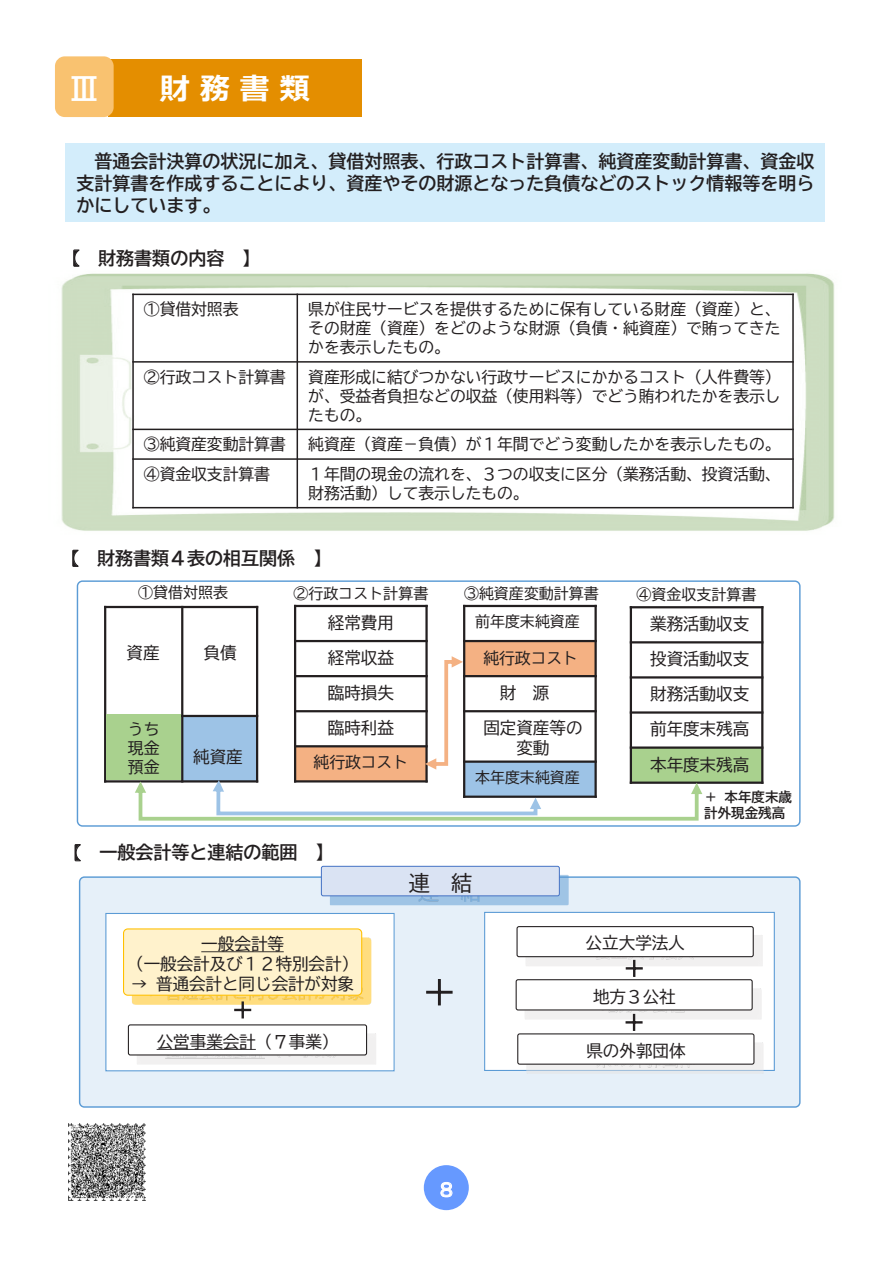
<style>
.page{position:relative;width:893px;height:1263px;background:#fff}
.page>*{position:absolute;margin:0;border:0;box-sizing:border-box;transform-origin:0 0}
.t1{font:700 30px "Meiryo UI";color:#fff}
.t2{font:30px "BIZ UD Gothic Bold";color:#fff}
.t3{font:21px "BIZ UD Gothic";color:#231f20}
.t4{font:21px "MS Gothic";color:#fff}
.t5{font:18px/21.9px "BIZ UD Gothic Bold";color:#231f20;text-align:justify}
.t6{font:16.65px "BIZ UD Gothic";letter-spacing:-.005em;color:#231f20}
.t7{font:16.5px/35.1px "BIZ UD Gothic";color:#231f20;text-align:justify}
.t8{font:15.9px/18.9px "BIZ UD Gothic";color:#231f20;text-align:justify}
.t9{font:15px "BIZ UD Gothic";color:#231f20}
.t10{font:13.5px/16.2px "BIZ UD Gothic Bold";color:#231f20}
.s1{font-family:"HG Maru Gothic MPRO"}
</style>
<div class="page">
<div style="left:77px;top:580px;width:724px;height:247px;background:#fff;border:1px solid #5b9bd5;border-radius:5px"></div>
<div style="left:182px;top:716px;width:75px;height:65px;background:#9dc3e6"></div>
<hr style="left:181px;top:606px;width:2px;height:176px;background:#231f20">
<hr style="left:181px;top:715px;width:77px;height:2px;background:#231f20">
<hr style="left:104px;top:606px;width:2px;height:176px;background:#231f20">
<hr style="left:256px;top:606px;width:2px;height:176px;background:#231f20">
<hr style="left:104px;top:606px;width:154px;height:2px;background:#231f20">
<hr style="left:104px;top:780px;width:154px;height:2px;background:#231f20">
<div style="left:424px;top:1165px;width:45px;height:45px;background:#69f;border-radius:50%"></div>
<img style="left:61px;top:273px;width:774px;height:258px">
<hr style="left:297px;top:294px;width:1px;height:214px;background:#231f20">
<hr style="left:132px;top:361px;width:662px;height:2px;background:#231f20">
<hr style="left:132px;top:429px;width:662px;height:1px;background:#231f20">
<hr style="left:132px;top:458px;width:662px;height:2px;background:#231f20">
<hr style="left:132px;top:294px;width:2px;height:214px;background:#231f20">
<hr style="left:792px;top:294px;width:2px;height:214px;background:#231f20">
<hr style="left:132px;top:294px;width:662px;height:1px;background:#231f20">
<hr style="left:132px;top:507px;width:662px;height:1px;background:#231f20">
<div style="left:65px;top:143px;width:759px;height:78px;background:#d3edfb"></div>
<div style="left:108px;top:59px;width:253px;height:58px;background:#e48e00"></div>
<div style="left:55px;top:56px;width:59px;height:61px;background:#f9c270;border-radius:10px"></div>
<div style="left:80px;top:877px;width:720px;height:230px;background:#e6f0f9;border-radius:5px"></div>
<div style="left:106px;top:913px;width:288px;height:158px;background:#fff"></div>
<div style="left:105px;top:913px;width:290px;height:158px;border:1px solid #5b9bd5"></div>
<div style="left:485px;top:912px;width:289px;height:158px;background:#fff"></div>
<div style="left:484px;top:912px;width:291px;height:159px;border:1px solid #5b9bd5"></div>
<img style="left:131px;top:936px;width:241px;height:69px">
<div style="left:123px;top:928px;width:239px;height:68px;background:#fff2cc;border:1px solid #ffc000;border-radius:4px"></div>
<svg style="left:201px;top:951px;width:83px;height:1px"></svg>
<img style="left:584px;top:957px;width:119px;height:9px">
<div style="left:516px;top:926px;width:238px;height:31px;background:#fff;border:1px solid #231f20;border-radius:2px"></div>
<img style="left:330px;top:875px;width:239px;height:30px">
<img style="left:405px;top:896px;width:89px;height:19px">
<div style="left:321px;top:866px;width:239px;height:30px;background:#dae3f3;border:1px solid #4472c4;border-radius:2px"></div>
<img style="left:592px;top:1010px;width:102px;height:10px">
<div style="left:516px;top:979px;width:237px;height:31px;background:#fff;border:1px solid #231f20;border-radius:2px"></div>
<img style="left:526px;top:1042px;width:238px;height:31px">
<img style="left:585px;top:1065px;width:119px;height:8px">
<div style="left:517px;top:1033px;width:237px;height:32px;background:#fff;border:1px solid #231f20;border-radius:2px"></div>
<img style="left:137px;top:1033px;width:239px;height:31px">
<img style="left:156px;top:1055px;width:201px;height:9px">
<div style="left:128px;top:1024px;width:239px;height:31px;background:#fff;border:1px solid #231f20;border-radius:2px"></div>
<svg style="left:157px;top:1049px;width:99px;height:1px"></svg>
<div style="left:106px;top:714px;width:75px;height:66px;background:#a9d18e"></div>
<div style="left:295px;top:746px;width:132px;height:35px;background:#f4b183"></div>
<hr style="left:294px;top:640px;width:134px;height:2px;background:#231f20">
<hr style="left:294px;top:675px;width:134px;height:2px;background:#231f20">
<hr style="left:294px;top:710px;width:134px;height:2px;background:#231f20">
<hr style="left:294px;top:745px;width:134px;height:2px;background:#231f20">
<hr style="left:294px;top:605px;width:2px;height:177px;background:#231f20">
<hr style="left:425px;top:605px;width:3px;height:177px;background:#231f20">
<hr style="left:294px;top:605px;width:134px;height:2px;background:#231f20">
<div style="left:464px;top:641px;width:132px;height:35px;background:#f4b183"></div>
<div style="left:464px;top:762px;width:132px;height:35px;background:#9dc3e6"></div>
<hr style="left:463px;top:640px;width:134px;height:2px;background:#231f20">
<hr style="left:463px;top:675px;width:134px;height:2px;background:#231f20">
<hr style="left:463px;top:710px;width:134px;height:2px;background:#231f20">
<hr style="left:463px;top:760px;width:134px;height:3px;background:#231f20">
<hr style="left:463px;top:605px;width:2px;height:193px;background:#231f20">
<hr style="left:594px;top:605px;width:3px;height:193px;background:#231f20">
<hr style="left:463px;top:605px;width:134px;height:2px;background:#231f20">
<div style="left:631px;top:748px;width:131px;height:35px;background:#a9d18e"></div>
<hr style="left:630px;top:641px;width:133px;height:2px;background:#231f20">
<hr style="left:630px;top:676px;width:133px;height:2px;background:#231f20">
<hr style="left:630px;top:711px;width:133px;height:3px;background:#231f20">
<hr style="left:630px;top:746px;width:133px;height:3px;background:#231f20">
<hr style="left:630px;top:606px;width:2px;height:178px;background:#231f20">
<hr style="left:761px;top:606px;width:2px;height:178px;background:#231f20">
<hr style="left:630px;top:606px;width:133px;height:2px;background:#231f20">
<hr style="left:630px;top:781px;width:133px;height:3px;background:#231f20">
<svg style="left:425px;top:656px;width:38px;height:114px"></svg>
<svg style="left:426px;top:979px;width:27px;height:27px"></svg>
<svg style="left:625px;top:1013px;width:18px;height:18px"></svg>
<svg style="left:233px;top:1001px;width:19px;height:18px"></svg>
<svg style="left:625px;top:959px;width:18px;height:18px"></svg>
<svg style="left:135px;top:780px;width:567px;height:41px"></svg>
<img style="left:69px;top:1124px;width:76px;height:76px">
<p class="t2" style="left:69px;top:74px;width:32px">Ⅲ</p>
<p class="t1" style="left:160px;top:68px;width:151px">財務書類</p>
<p class="t5" style="left:76px;top:150px;width:740px;text-indent:18px">普通会計決算の状況に加え、貸借対照表、行政コスト計算書、純資産変動計算書、資金収支計算書を作成することにより、資産やその財源となった負債などのストック情報等を明らかにしています。</p>
<p class="t5" style="left:62px;top:247px;width:200px"><span class="s1">【</span> 財務書類の内容 】</p>
<p class="t8" style="left:144px;top:300px;width:96px">①貸借対照表</p>
<p class="t8" style="left:308px;top:300px;width:474px">県が住民サービスを提供するために保有している財産（資産）と、その財産（資産）をどのような財源（負債・純資産）で賄ってきたかを表示したもの。</p>
<p class="t8" style="left:144px;top:367px;width:143px">②行政コスト計算書</p>
<p class="t8" style="left:308px;top:367px;width:474px">資産形成に結びつかない行政サービスにかかるコスト（人件費等）が、受益者負担などの収益（使用料等）でどう賄われたかを表示したもの。</p>
<p class="t8" style="left:144px;top:435px;width:143px">③純資産変動計算書</p>
<p class="t8" style="left:308px;top:435px;width:474px">純資産（資産－負債）が１年間でどう変動したかを表示したもの。</p>
<p class="t8" style="left:144px;top:464px;width:128px">④資金収支計算書</p>
<p class="t8" style="left:308px;top:464px;width:474px">１年間の現金の流れを、３つの収支に区分（業務活動、投資活動、財務活動）して表示したもの。</p>
<p class="t5" style="left:61px;top:547px;width:272px"><span class="s1">【</span> 財務書類４表の相互関係 】</p>
<p class="t9" style="left:138px;top:585px;width:91px">①貸借対照表</p>
<p class="t9" style="left:293px;top:586px;width:136px">②行政コスト計算書</p>
<p class="t9" style="left:464px;top:586px;width:136px">③純資産変動計算書</p>
<p class="t9" style="left:637px;top:587px;width:121px">④資金収支計算書</p>
<p class="t7" style="left:127px;top:635px;width:35px">資産</p>
<p class="t7" style="left:204px;top:635px;width:35px">負債</p>
<p class="t8" style="left:128px;top:720px;width:33px">うち現金預金</p>
<p class="t7" style="left:193px;top:739px;width:51px">純資産</p>
<p class="t7" style="left:328px;top:605px;width:68px">経常費用経常収益臨時損失臨時利益</p>
<p class="t8" style="left:314px;top:753px;width:96px">純行政コスト</p>
<p class="t5" style="left:64px;top:841px;width:272px"><span class="s1">【</span> 一般会計等と連結の範囲 】</p>
<p class="t9" style="left:475px;top:614px;width:106px">前年度末純資産</p>
<p class="t8" style="left:483px;top:648px;width:96px">純行政コスト</p>
<p class="t7" style="left:483px;top:675px;width:101px;text-indent:17px">財 源<br>固定資産等の</p>
<p class="t7" style="left:516px;top:730px;width:34px">変動</p>
<p class="t9" style="left:475px;top:770px;width:106px">本年度末純資産</p>
<p class="t3" style="left:409px;top:872px;width:65px">連 結</p>
<p class="t7" style="left:650px;top:606px;width:101px">業務活動収支投資活動収支財務活動収支</p>
<p class="t6" style="left:650px;top:721px;width:101px">前年度末残高</p>
<p class="t7" style="left:650px;top:747px;width:101px">本年度末残高</p>
<p class="t10" style="left:704px;top:789px;width:89px">＋本年度末歳計外現金残高</p>
<p class="t7" style="left:127px;top:934px;width:233px;line-height:19.8px;text-align:center">一般会計等<br>（一般会計及び１２特別会計）</p>
<p class="t7" style="left:131px;top:966px;width:224px">→ 普通会計と同じ会計が対象</p>
<p class="t7" style="left:157px;top:1024px;width:183px">公営事業会計（７事業）</p>
<p class="t4" style="left:436px;top:1179px;width:23px">８</p>
<p class="t7" style="left:586px;top:925px;width:101px">公立大学法人</p>
<p class="t7" style="left:593px;top:979px;width:84px">地方３公社</p>
<p class="t7" style="left:586px;top:1033px;width:101px">県の外郭団体</p>
</div>
